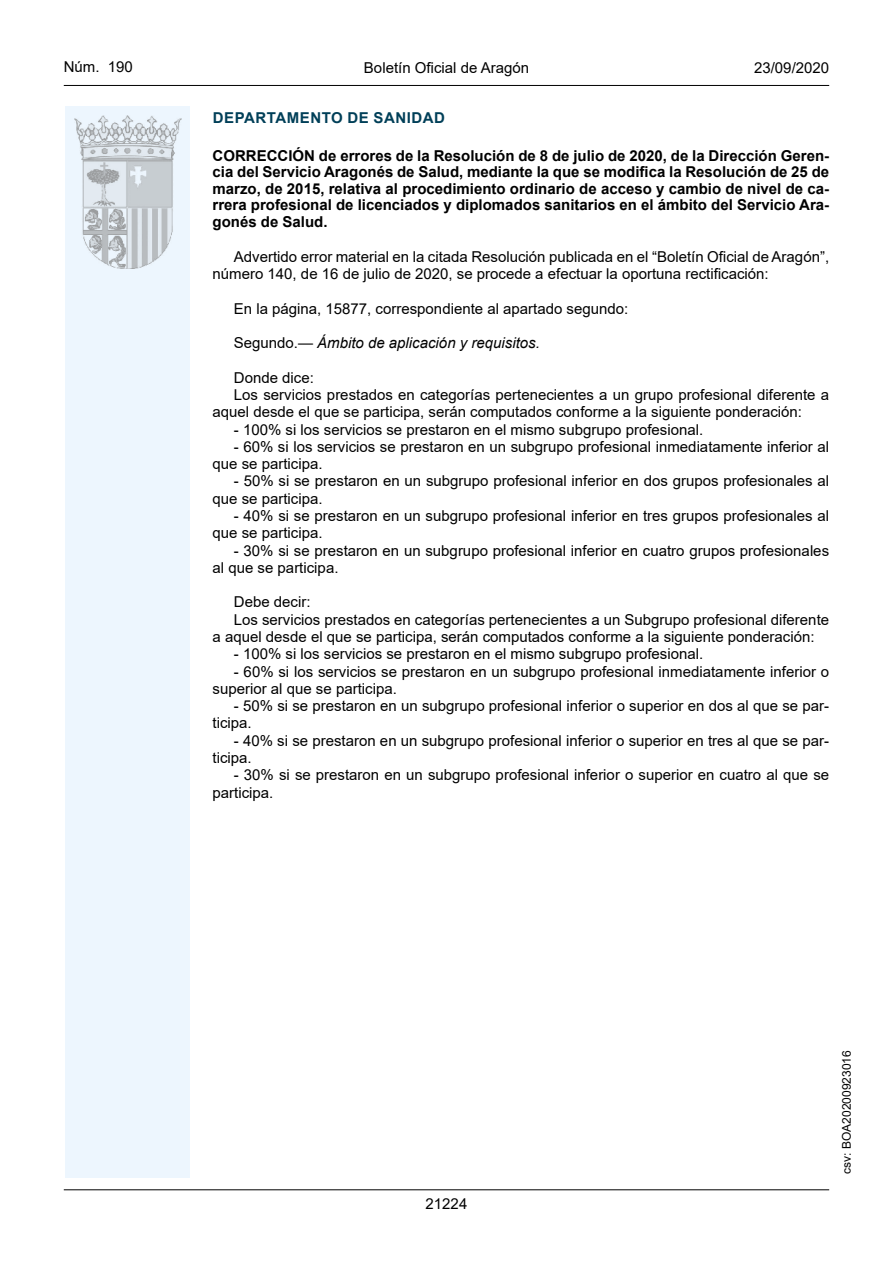
<style>
.page{position:relative;width:893px;height:1263px;background:#fff}
.page>*{position:absolute;margin:0;border:0;box-sizing:border-box;transform-origin:0 0}
.inicio_de_parrafo{font:15px/17.2px "Arial";color:#000}
.Titulo_text{font:700 15px/16.5px "Arial";color:#000;text-align:justify}
.inicio_de_parrafo-2{font:italic 15px "Arial";color:#000}
.t1{font:15px "Arial MT2";color:#000}
.emisor_text{font:15px "Arial Bold MT2";letter-spacing:.035em;color:#003f58}
.t2{font:12px "Arial MT2";color:#000}
.s1{font-family:"Arial Bold MT2";font-weight:400}
.s2{font-style:normal}
</style>
<div class="page">
<div style="left:65px;top:106px;width:125px;height:1072px;background:#edf6fe"></div>
<img style="left:75px;top:115px;width:106px;height:153px">
<hr style="left:64px;top:85px;width:765px;height:1px;background:#000">
<hr style="left:64px;top:1189px;width:765px;height:1px;background:#000">
<p class="t1" style="left:64px;top:57px;width:71px">Núm. 190</p>
<p class="inicio_de_parrafo" style="left:364px;top:59px;width:167px">Boletín Oficial de Aragón</p>
<p class="t1" style="left:754px;top:57px;width:77px">23/09/2020</p>
<h4 class="emisor_text" style="left:213px;top:107px;width:234px">DEPARTAMENTO DE SANIDAD</h4>
<h5 class="Titulo_text" style="left:213px;top:147px;width:618px"><span class="s1">CORRECCIÓN de errores de la Resolución de 8 de julio de 2020, de la Dirección Geren&shy;</span>cia del Servicio Aragonés de Salud, mediante la que se modifica la Resolución de 25 de marzo, de 2015, relativa al procedimiento ordinario de acceso y cambio de nivel de ca&shy;rrera profesional de licenciados y diplomados sanitarios en el ámbito del Servicio Ara&shy;<span class="s1">gonés de Salud.</span></h5>
<p class="inicio_de_parrafo" style="left:213px;top:248px;width:618px;text-indent:21px">Advertido error material en la citada Resolución publicada en el “Boletín Oficial de Aragón”, número 140, de 16 de julio de 2020, se procede a efectuar la oportuna rectificación:</p>
<p class="inicio_de_parrafo" style="left:234px;top:300px;width:396px">En la página, 15877, correspondiente al apartado segundo:</p>
<p class="inicio_de_parrafo-2" style="left:234px;top:333px;width:307px"><span class="s2">Segundo.—</span> Ámbito de aplicación y requisitos.</p>
<p class="inicio_de_parrafo" style="left:234px;top:369px;width:82px">Donde dice:</p>
<p class="inicio_de_parrafo" style="left:213px;top:386px;width:618px;text-indent:21px">Los servicios prestados en categorías pertenecientes a un grupo profesional diferente a aquel desde el que se participa, serán computados conforme a la siguiente ponderación:</p>
<p class="inicio_de_parrafo" style="left:234px;top:421px;width:471px">- 100% si los servicios se prestaron en el mismo subgrupo profesional.</p>
<p class="inicio_de_parrafo" style="left:213px;top:438px;width:618px;text-indent:21px">- 60% si los servicios se prestaron en un subgrupo profesional inmediatamente inferior al que se participa.</p>
<p class="inicio_de_parrafo" style="left:213px;top:472px;width:618px;text-indent:21px">- 50% si se prestaron en un subgrupo profesional inferior en dos grupos profesionales al que se participa.</p>
<p class="inicio_de_parrafo" style="left:213px;top:507px;width:618px;text-indent:21px">- 40% si se prestaron en un subgrupo profesional inferior en tres grupos profesionales al que se participa.</p>
<p class="inicio_de_parrafo" style="left:213px;top:542px;width:618px;text-indent:21px">- 30% si se prestaron en un subgrupo profesional inferior en cuatro grupos profesionales al que se participa.</p>
<p class="inicio_de_parrafo" style="left:234px;top:593px;width:78px">Debe decir:</p>
<p class="inicio_de_parrafo" style="left:213px;top:611px;width:618px;text-indent:21px">Los servicios prestados en categorías pertenecientes a un Subgrupo profesional diferente a aquel desde el que se participa, serán computados conforme a la siguiente ponderación:</p>
<p class="inicio_de_parrafo" style="left:234px;top:645px;width:471px">- 100% si los servicios se prestaron en el mismo subgrupo profesional.</p>
<p class="inicio_de_parrafo" style="left:213px;top:662px;width:618px;text-indent:21px">- 60% si los servicios se prestaron en un subgrupo profesional inmediatamente inferior o superior al que se participa.</p>
<p class="inicio_de_parrafo" style="left:213px;top:697px;width:618px;text-indent:21px">- 50% si se prestaron en un subgrupo profesional inferior o superior en dos al que se par&shy;ticipa.</p>
<p class="inicio_de_parrafo" style="left:213px;top:732px;width:618px;text-indent:21px">- 40% si se prestaron en un subgrupo profesional inferior o superior en tres al que se par&shy;ticipa.</p>
<p class="inicio_de_parrafo" style="left:213px;top:766px;width:618px;text-indent:21px">- 30% si se prestaron en un subgrupo profesional inferior o superior en cuatro al que se participa.</p>
<p class="t1" style="left:426px;top:1193px;width:43px">21224</p>
<p class="t2" style="left:838px;top:1174px;width:125px;rotate:-90deg">csv: BOA20200923016</p>
</div>
